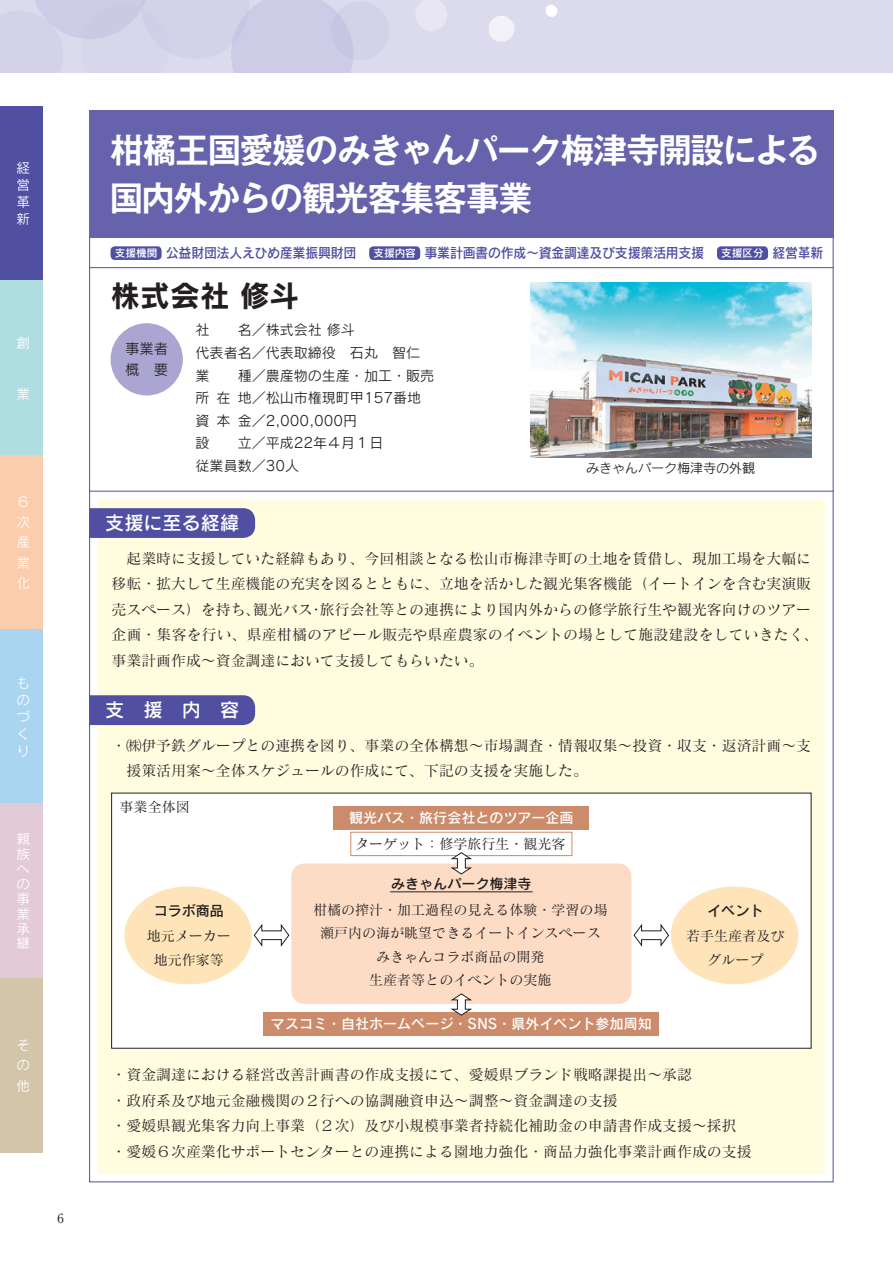
<style>
.page{position:relative;width:893px;height:1263px;background:#fff}
.page>*{position:absolute;margin:0;border:0;box-sizing:border-box;transform-origin:0 0}
.t1{font:700 34.05px/47.8px "Gothic MB101 Pro De";letter-spacing:-.03em;color:#fff}
.t2{font:29.7px "Rodin Pro B";color:#231f20}
.t3{font:19.2px "Rodin Pro DB";color:#fff}
.t4{font:14.85px/25.5px "Matisse Pro M";color:#231f20}
.t5{font:14.4px/21.3px "Rodin Pro M";color:#231f20}
.t6{font:14.1px/23.4px "Matisse Pro M";color:#231f20;text-align:center}
.t7{font:14.1px/22.5px "Rodin Pro M";color:#231f20}
.t8{font:14.1px "Rodin Pro DB";color:#fff}
.t9{font:14.1px "Rodin Pro DB";color:#231f20}
.t10{font:13.8px "Rodin Pro DB";letter-spacing:-.02em;color:#504fa1;scale:.94 1}
.t11{font:13.65px/17px "Rodin Pro M";color:#fff;text-align:justify}
.t12{font:13.2px "Rodin Pro M";letter-spacing:-.01em;color:#231f20}
.t13{font:12.75px "Ryumin Pro";color:#231f20}
.s1{font-size:10.65px;color:#fff}
</style>
<div class="page">
<div style="left:0;top:106px;width:43px;height:175px;background:#504fa1"></div>
<div style="left:0;top:281px;width:43px;height:174px;background:#aedee0"></div>
<div style="left:0;top:455px;width:43px;height:174px;background:#fccdad"></div>
<div style="left:0;top:629px;width:43px;height:175px;background:#aad5f1"></div>
<div style="left:0;top:804px;width:43px;height:174px;background:#e3cad7"></div>
<div style="left:0;top:978px;width:43px;height:174px;background:#d3c5a9"></div>
<div style="left:89px;top:491px;width:744px;height:691px;background:#fffce0;border:9px solid #fff"></div>
<div style="left:89px;top:111px;width:744px;height:127px;background:#6662ac"></div>
<hr style="left:89px;top:267px;width:744px;height:1px;background:#504fa1">
<hr style="left:89px;top:491px;width:744px;height:1px;background:#504fa1">
<div style="left:111px;top:246px;width:51px;height:14px;background:#504fa1;border-radius:4px"></div>
<div style="left:369px;top:246px;width:51px;height:14px;background:#504fa1;border-radius:4px"></div>
<div style="left:717px;top:246px;width:51px;height:14px;background:#504fa1;border-radius:4px"></div>
<img style="left:530px;top:283px;width:281px;height:174px">
<div style="left:111px;top:323px;width:72px;height:72px;background:#aaa6d1;border-radius:50%"></div>
<div style="left:89px;top:508px;width:166px;height:30px;background:#504fa1"></div>
<div style="left:89px;top:695px;width:166px;height:30px;background:#504fa1"></div>
<div style="left:112px;top:793px;width:699px;height:255px;background:#fff"></div>
<div style="left:124px;top:886px;width:128px;height:98px;background:#fee4b8;border-radius:50%"></div>
<div style="left:671px;top:886px;width:127px;height:98px;background:#fee4b8;border-radius:50%"></div>
<div style="left:334px;top:806px;width:255px;height:23px;background:#cc8c6c"></div>
<div style="left:264px;top:1012px;width:395px;height:23px;background:#cc8c6c"></div>
<div style="left:291px;top:863px;width:340px;height:141px;background:#fddcc5;border-radius:13px"></div>
<div style="left:350px;top:832px;width:222px;height:24px;border:1px solid #cc8c6c"></div>
<svg style="left:254px;top:924px;width:36px;height:23px"></svg>
<svg style="left:450px;top:852px;width:23px;height:23px"></svg>
<svg style="left:451px;top:993px;width:21px;height:23px"></svg>
<svg style="left:633px;top:924px;width:36px;height:23px"></svg>
<hr style="left:390px;top:891px;width:143px;height:1px;background:#231f20">
<p class="t11" style="left:17px;top:159px;width:14px">経営革新</p>
<p class="t11" style="left:17px;top:333px;width:14px">創</p>
<p class="t11" style="left:17px;top:384px;width:14px">業</p>
<p class="t11" style="left:17px;top:491px;width:14px;line-height:20.4px;text-align:left">６次産業化</p>
<p class="t11" style="left:17px;top:674px;width:15px;text-align:left">ものづくり</p>
<p class="t11" style="left:17px;top:830px;width:15px;line-height:15px">親族への事業承継</p>
<p class="t11" style="left:17px;top:1034px;width:14px;line-height:20.4px">その他</p>
<p class="t13" style="left:57px;top:1208px;width:8px">6</p>
<h1 class="t1" style="left:110px;top:122px;width:712px">柑橘王国愛媛のみきゃんパーク梅津寺開設による国内外からの観光客集客事業</h1>
<p class="t10" style="left:115px;top:244px;width:755px"><span class="s1">支援機関</span> 公益財団法人えひめ産業振興財団　<span class="s1">支援内容</span> 事業計画書の作成～資金調達及び支援策活用支援　<span class="s1">支援区分</span> 経営革新</p>
<h2 class="t2" style="left:111px;top:276px;width:190px">株式会社 修斗</h2>
<p class="t5" style="left:125px;top:337px;width:45px">事業者概　要</p>
<p class="t7" style="left:196px;top:318px;width:240px">社　　名／株式会社修斗<br>代表者名／代表取締役　石丸　智仁業　　種／農産物の生産・加工・販売所在地／松山市権現町甲157番地資本金／2,000,000円<br>設　　立／平成22年４月１日<br>従業員数／30人</p>
<p class="t12" style="left:586px;top:459px;width:171px">みきゃんパーク梅津寺の外観</p>
<p class="t3" style="left:105px;top:510px;width:135px">支援に至る経緯</p>
<p class="t4" style="left:112px;top:545px;width:709px">　起業時に支援していた経緯もあり、今回相談となる松山市梅津寺町の土地を賃借し、現加工場を大幅に移転・拡大して生産機能の充実を図るとともに、立地を活かした観光集客機能（イートインを含む実演販売スペース）を持ち、観光バス・旅行会社等との連携により国内外からの修学旅行生や観光客向けのツアー企画・集客を行い、県産柑橘のアピール販売や県産農家のイベントの場として施設建設をしていきたく、事業計画作成～資金調達において支援してもらいたい。</p>
<p class="t3" style="left:105px;top:697px;width:135px">支援内容</p>
<p class="t4" style="left:126px;top:732px;width:686px;text-indent:-15px">・㈱伊予鉄グループとの連携を図り、事業の全体構想～市場調査・情報収集～投資・収支・返済計画～支援策活用案～全体スケジュールの作成にて、下記の支援を実施した。</p>
<p class="t6" style="left:120px;top:795px;width:72px">事業全体図</p>
<p class="t9" style="left:154px;top:902px;width:72px">コラボ商品</p>
<p class="t6" style="left:147px;top:923px;width:86px;line-height:24.5px">地元メーカー地元作家等</p>
<p class="t8" style="left:349px;top:808px;width:226px">観光バス・旅行会社とのツアー企画</p>
<p class="t6" style="left:355px;top:832px;width:212px">ターゲット：修学旅行生・観光客</p>
<p class="t9" style="left:391px;top:874px;width:142px">みきゃんパーク梅津寺</p>
<p class="t6" style="left:313px;top:898px;width:296px">柑橘の搾汁・加工過程の見える体験・学習の場瀬戸内の海が眺望できるイートインスペースみきゃんコラボ商品の開発<br>生産者等とのイベントの実施</p>
<p class="t8" style="left:271px;top:1014px;width:382px">マスコミ・自社ホームページ・SNS・県外イベント参加周知</p>
<p class="t9" style="left:707px;top:902px;width:58px">イベント</p>
<p class="t6" style="left:686px;top:923px;width:100px;line-height:24.5px">若手生産者及びグループ</p>
<p class="t4" style="left:112px;top:1061px;width:641px">・資金調達における経営改善計画書の作成支援にて、愛媛県ブランド戦略課提出～承認<br>・政府系及び地元金融機関の２行への協調融資申込～調整～資金調達の支援<br>・愛媛県観光集客力向上事業（２次）及び小規模事業者持続化補助金の申請書作成支援～採択・愛媛６次産業化サポートセンターとの連携による園地力強化・商品力強化事業計画作成の支援</p>
</div>
